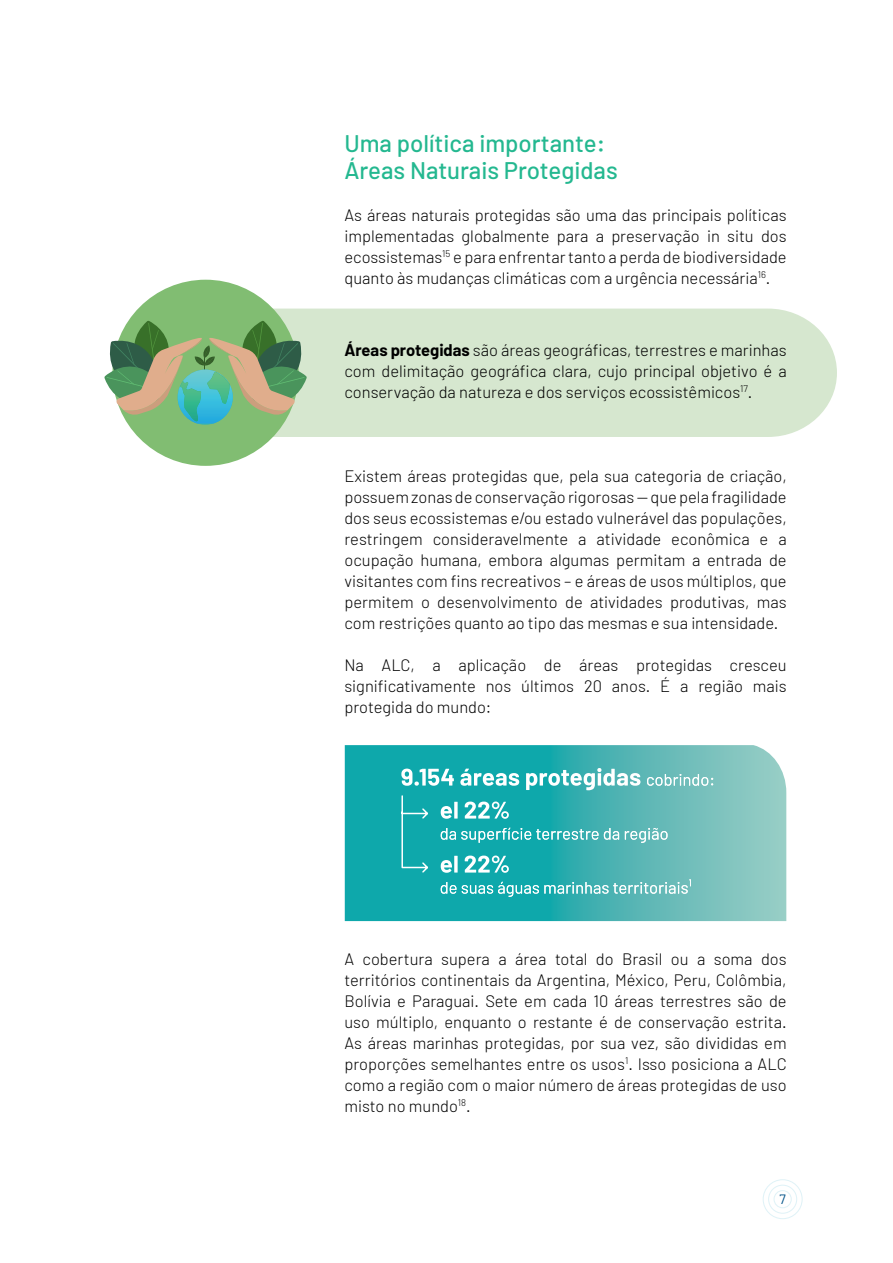
<style>
.page{position:relative;width:893px;height:1263px;background:#fff}
.page>*{position:absolute;margin:0;border:0;box-sizing:border-box;transform-origin:0 0}
.t1{font:500 24px/27px "Barlow";color:#24b890}
.t2{font:300 16.5px/21px "Barlow";color:#000;text-align:justify}
.t3{font:13.5px "Barlow";color:#005288}
.s1{font-weight:700}
</style>
<div class="page">
<svg style="left:763px;top:1179px;width:39px;height:40px"></svg>
<div style="left:274px;top:309px;width:563px;height:128px;background:#d6e7cf"></div>
<div style="left:113px;top:280px;width:186px;height:186px;background:#81bd72;border-radius:50%"></div>
<svg style="left:104px;top:321px;width:204px;height:102px"></svg>
<svg style="left:345px;top:745px;width:441px;height:176px;background:#42b3b3"></svg>
<svg style="left:401px;top:768px;width:53px;height:18px"></svg>
<svg style="left:460px;top:769px;width:59px;height:17px"></svg>
<svg style="left:526px;top:768px;width:114px;height:22px"></svg>
<svg style="left:647px;top:774px;width:66px;height:12px"></svg>
<svg style="left:441px;top:806px;width:11px;height:13px"></svg>
<svg style="left:454px;top:802px;width:4px;height:16px"></svg>
<svg style="left:465px;top:801px;width:44px;height:18px"></svg>
<svg style="left:441px;top:828px;width:157px;height:15px;background:#4fbdbf"></svg>
<svg style="left:604px;top:828px;width:15px;height:12px"></svg>
<svg style="left:625px;top:828px;width:42px;height:15px"></svg>
<svg style="left:441px;top:860px;width:11px;height:13px"></svg>
<svg style="left:454px;top:856px;width:4px;height:16px"></svg>
<svg style="left:465px;top:855px;width:44px;height:18px"></svg>
<svg style="left:441px;top:882px;width:15px;height:12px"></svg>
<svg style="left:462px;top:879px;width:229px;height:18px;background:#5dbfbf"></svg>
<svg style="left:401px;top:794px;width:28px;height:80px;background:#25b0b3"></svg>
<h1 class="t1" style="left:344px;top:129px;width:275px">Uma política importante:<br>Áreas Naturais Protegidas</h1>
<p class="t2" style="left:344px;top:204px;width:444px">As áreas naturais protegidas são uma das principais políticas implementadas globalmente para a preservação in situ dos ecossistemas<sup>15</sup> e para enfrentar tanto a perda de biodiversidade quanto às mudanças climáticas com a urgência necessária<sup>16</sup>.</p>
<p class="t2" style="left:344px;top:339px;width:444px"><span class="s1">Áreas protegidas</span> são áreas geográficas, terrestres e marinhas com delimitação geográfica clara, cujo principal objetivo é a conservação da natureza e dos serviços ecossistêmicos<sup>17</sup>.</p>
<p class="t2" style="left:344px;top:465px;width:444px">Existem áreas protegidas que, pela sua categoria de criação, possuem zonas de conservação rigorosas — que pela fragilidade dos seus ecossistemas e/ou estado vulnerável das populações, restringem consideravelmente a atividade econômica e a ocupação humana, embora algumas permitam a entrada de visitantes com fins recreativos – e áreas de usos múltiplos, que permitem o desenvolvimento de atividades produtivas, mas com restrições quanto ao tipo das mesmas e sua intensidade.</p>
<p class="t2" style="left:344px;top:654px;width:444px">Na ALC, a aplicação de áreas protegidas cresceu significativamente nos últimos 20 anos. É a região mais protegida do mundo:</p>
<p class="t2" style="left:344px;top:948px;width:444px">A cobertura supera a área total do Brasil ou a soma dos territórios continentais da Argentina, México, Peru, Colômbia, Bolívia e Paraguai. Sete em cada 10 áreas terrestres são de uso múltiplo, enquanto o restante é de conservação estrita.<br>As áreas marinhas protegidas, por sua vez, são divididas em proporções semelhantes entre os usos<sup>1</sup>. Isso posiciona a ALC como a região com o maior número de áreas protegidas de uso misto no mundo<sup>18</sup>.</p>
<p class="t3" style="left:779px;top:1190px;width:8px">7</p>
</div>
